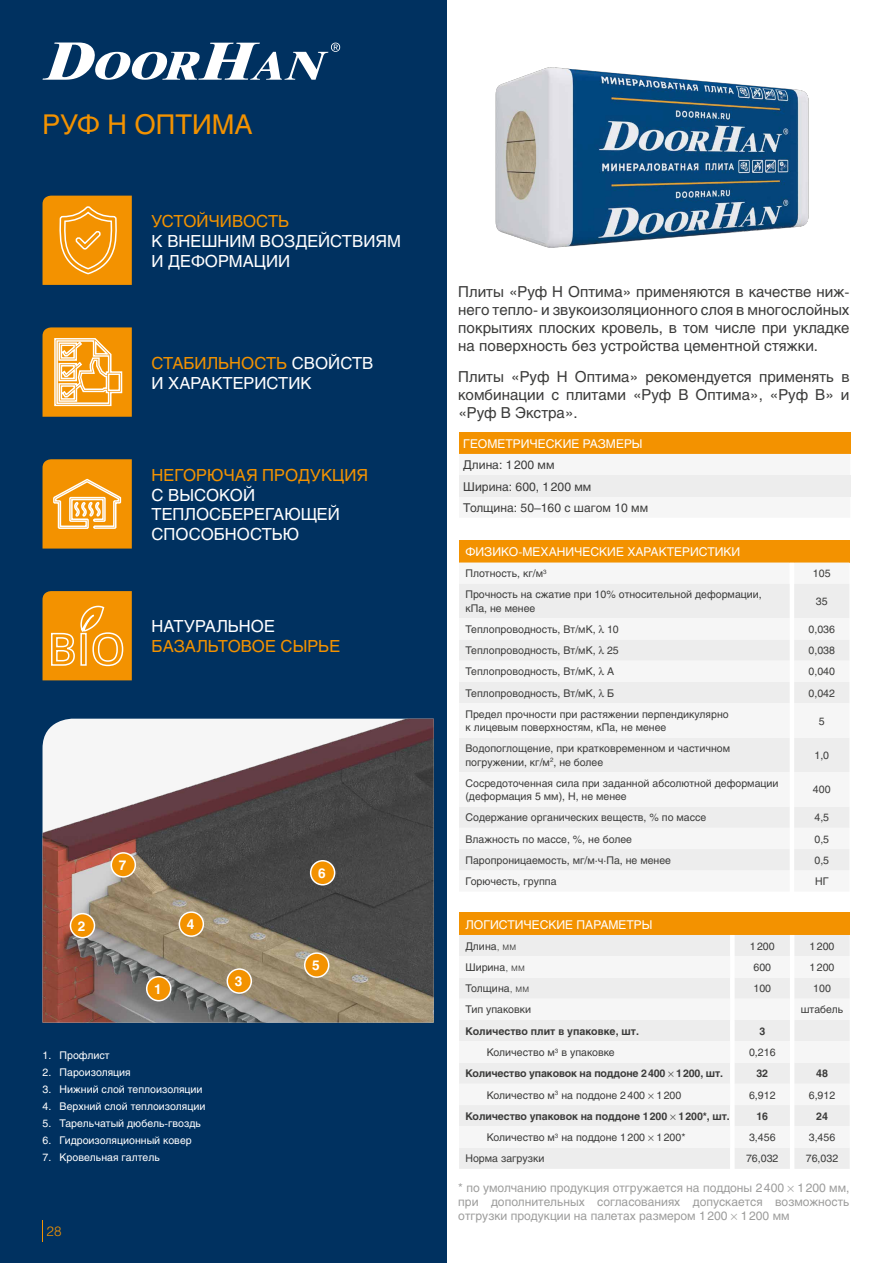
<style>
.page{position:relative;width:893px;height:1263px;background:#fff}
.page>*{position:absolute;margin:0;border:0;box-sizing:border-box;transform-origin:0 0}
.t1{font:27px "Helios";color:#f39200}
.t2{font:16.5px/19.8px "Helios";color:#fff}
.t3{font:16.5px "Helios";color:#f39200}
.t4{font:15px/18px "Helios";color:#3c3c3b;text-align:justify}
.t5{font:700 13.5px "Helios";color:#fff}
.t6{font:300 13.5px "Helios";color:#f39200}
.t7{font:12px/14.4px "Helios";color:#9d9d9c;text-align:justify}
.t8{font:12px "Helios";color:#fff}
.t9{font:12px/21.3px "Helios";color:#3c3c3b}
.t10{font:10.5px/13.5px "Helios";color:#3c3c3b}
.t11{font:10.5px "Helios";color:#fff}
.t12{font:700 10.5px "Helios";letter-spacing:-.01em;color:#3c3c3b}
.s1{color:#f39200}
.s2{font-weight:300}
</style>
<div class="page">
<div style="left:0;top:0;width:446px;height:1263px;background:#003160"></div>
<img style="left:495px;top:67px;width:314px;height:181px">
<img style="left:43px;top:719px;width:391px;height:303px">
<svg style="left:43px;top:459px;width:89px;height:90px;background:#f19f23"></svg>
<svg style="left:43px;top:327px;width:89px;height:90px;background:#f2a93c"></svg>
<svg style="left:43px;top:43px;width:297px;height:242px"></svg>
<div style="left:459px;top:433px;width:391px;height:21px;background:#f39200"></div>
<svg style="left:459px;top:496px;width:391px;height:1px"></svg>
<div style="left:459px;top:475px;width:391px;height:21px;background:#ededed"></div>
<div style="left:459px;top:913px;width:391px;height:22px;background:#f39200"></div>
<div style="left:459px;top:935px;width:271px;height:234px;background:#ededed"></div>
<div style="left:735px;top:935px;width:115px;height:234px;background:#ededed"></div>
<svg style="left:459px;top:956px;width:391px;height:191px;fill:#f6f6f6"></svg>
<div style="left:459px;top:540px;width:390px;height:22px;background:#f39200"></div>
<svg style="left:43px;top:591px;width:89px;height:89px;background:#f39c19"></svg>
<div style="left:147px;top:977px;width:24px;height:24px;background:#f39200;border-radius:50%"></div>
<div style="left:146px;top:976px;width:25px;height:25px;border:2px solid #fff;border-radius:50%"></div>
<div style="left:70px;top:914px;width:24px;height:24px;background:#f39200;border-radius:50%"></div>
<div style="left:70px;top:913px;width:25px;height:25px;border:2px solid #fff;border-radius:50%"></div>
<div style="left:227px;top:969px;width:24px;height:24px;background:#f39200;border-radius:50%"></div>
<div style="left:227px;top:968px;width:25px;height:26px;border:2px solid #fff;border-radius:50%"></div>
<div style="left:179px;top:912px;width:24px;height:24px;background:#f39200;border-radius:50%"></div>
<div style="left:179px;top:911px;width:25px;height:26px;border:2px solid #fff;border-radius:50%"></div>
<div style="left:305px;top:953px;width:24px;height:24px;background:#f39200;border-radius:50%"></div>
<div style="left:304px;top:952px;width:25px;height:26px;border:2px solid #fff;border-radius:50%"></div>
<div style="left:311px;top:861px;width:24px;height:24px;background:#f39200;border-radius:50%"></div>
<div style="left:310px;top:860px;width:25px;height:25px;border:2px solid #fff;border-radius:50%"></div>
<div style="left:111px;top:853px;width:24px;height:24px;background:#f39200;border-radius:50%"></div>
<div style="left:111px;top:852px;width:25px;height:26px;border:2px solid #fff;border-radius:50%"></div>
<svg style="left:668px;top:1072px;width:6px;height:5px"></svg>
<svg style="left:648px;top:1093px;width:6px;height:5px"></svg>
<svg style="left:670px;top:1114px;width:6px;height:6px"></svg>
<svg style="left:648px;top:1135px;width:6px;height:6px"></svg>
<div style="left:459px;top:562px;width:390px;height:309px;background:#f5f5f5"></div>
<h1 class="t1" style="left:43px;top:108px;width:212px">РУФ Н ОПТИМА</h1>
<h2 class="t3" style="left:152px;top:211px;width:139px">УСТОЙЧИВОСТЬ</h2>
<h2 class="t2" style="left:152px;top:231px;width:251px">К ВНЕШНИМ ВОЗДЕЙСТВИЯМ<br>И ДЕФОРМАЦИИ</h2>
<h2 class="t2" style="left:152px;top:353px;width:223px"><span class="s1">СТАБИЛЬНОСТЬ</span> СВОЙСТВ<br>И ХАРАКТЕРИСТИК</h2>
<h2 class="t3" style="left:152px;top:465px;width:218px">НЕГОРЮЧАЯ ПРОДУКЦИЯ</h2>
<h2 class="t2" style="left:152px;top:485px;width:190px">С ВЫСОКОЙ<br>ТЕПЛОСБЕРЕГАЮЩЕЙ<br>СПОСОБНОСТЬЮ</h2>
<h2 class="t2" style="left:152px;top:616px;width:125px">НАТУРАЛЬНОЕ</h2>
<h2 class="t3" style="left:152px;top:637px;width:190px">БАЗАЛЬТОВОЕ СЫРЬЕ</h2>
<p class="t5" style="left:78px;top:918px;width:9px">2</p>
<p class="t5" style="left:119px;top:857px;width:9px">7</p>
<p class="t5" style="left:154px;top:981px;width:9px">1</p>
<p class="t5" style="left:187px;top:917px;width:9px">4</p>
<p class="t5" style="left:235px;top:974px;width:9px">3</p>
<p class="t5" style="left:318px;top:865px;width:9px">6</p>
<p class="t5" style="left:312px;top:958px;width:9px">5</p>
<p class="t11" style="left:43px;top:1049px;width:69px">1. Профлист</p>
<p class="t11" style="left:43px;top:1066px;width:90px">2. Пароизоляция</p>
<p class="t11" style="left:43px;top:1083px;width:162px">3. Нижний слой теплоизоляции</p>
<p class="t11" style="left:43px;top:1100px;width:164px">4. Верхний слой теплоизоляции</p>
<p class="t11" style="left:43px;top:1117px;width:160px">5. Тарельчатый дюбель-гвоздь</p>
<p class="t11" style="left:43px;top:1134px;width:151px">6. Гидроизоляционный ковер</p>
<p class="t11" style="left:43px;top:1150px;width:119px">7. Кровельная галтель</p>
<p class="t6" style="left:46px;top:1223px;width:17px">28</p>
<h3 class="t4" style="left:458px;top:283px;width:393px">Плиты «Руф Н Оптима» применяются в качестве ниж&shy;него тепло- и звукоизоляционного слоя в многослойных покрытиях плоских кровель, в том числе при укладке на поверхность без устройства цементной стяжки.</h3>
<h3 class="t4" style="left:458px;top:367px;width:393px">Плиты «Руф Н Оптима» рекомендуется применять в комбинации с плитами «Руф В Оптима», «Руф В» и «Руф В Экстра».</h3>
<p class="t8" style="left:463px;top:437px;width:181px">ГЕОМЕТРИЧЕСКИЕ РАЗМЕРЫ</p>
<p class="t9" style="left:463px;top:454px;width:186px">Длина: 1 200 мм<br>Ширина: 600, 1 200 мм<br>Толщина: 50–160 с шагом 10 мм</p>
<p class="t8" style="left:465px;top:545px;width:276px">ФИЗИКО-МЕХАНИЧЕСКИЕ ХАРАКТЕРИСТИКИ</p>
<p class="t10" style="left:465px;top:567px;width:83px">Плотность, кг/м<sup>3</sup></p>
<p class="t10" style="left:813px;top:567px;width:19px">105</p>
<p class="t10" style="left:465px;top:588px;width:298px">Прочность на сжатие при 10% относительной деформации, кПа, не менее</p>
<p class="t10" style="left:816px;top:594px;width:13px">35</p>
<p class="t10" style="left:465px;top:622px;width:155px">Теплопроводность, Вт/мК, 10</p>
<p class="t10" style="left:808px;top:622px;width:28px">0,036</p>
<p class="t10" style="left:465px;top:644px;width:155px">Теплопроводность, Вт/мК, 25</p>
<p class="t10" style="left:808px;top:644px;width:28px">0,038</p>
<p class="t10" style="left:465px;top:665px;width:150px">Теплопроводность, Вт/мК, А</p>
<p class="t10" style="left:808px;top:665px;width:28px">0,040</p>
<p class="t10" style="left:465px;top:686px;width:150px">Теплопроводность, Вт/мК, Б</p>
<p class="t10" style="left:808px;top:686px;width:28px">0,042</p>
<p class="t10" style="left:465px;top:707px;width:265px">Предел прочности при растяжении перпендикулярно к лицевым поверхностям, кПа, не менее</p>
<p class="t10" style="left:819px;top:714px;width:7px">5</p>
<p class="t10" style="left:465px;top:742px;width:266px">Водопоглощение, при кратковременном и частичном погружении, кг/м<sup>2</sup>, не более</p>
<p class="t10" style="left:814px;top:748px;width:16px">1,0</p>
<p class="t10" style="left:465px;top:776px;width:315px">Сосредоточенная сила при заданной абсолютной деформации (деформация 5 мм), Н, не менее</p>
<p class="t10" style="left:813px;top:783px;width:19px">400</p>
<p class="t10" style="left:465px;top:811px;width:242px">Содержание органических веществ, % по массе</p>
<p class="t10" style="left:814px;top:811px;width:16px">4,5</p>
<p class="t10" style="left:465px;top:832px;width:168px">Влажность по массе, %, не более</p>
<p class="t10" style="left:814px;top:832px;width:16px">0,5</p>
<p class="t10" style="left:465px;top:853px;width:207px">Паропроницаемость, мг/м·ч·Па, не менее</p>
<p class="t10" style="left:814px;top:853px;width:16px">0,5</p>
<p class="t10" style="left:465px;top:874px;width:93px">Горючесть, группа</p>
<p class="t10" style="left:815px;top:874px;width:15px">НГ</p>
<p class="t8" style="left:465px;top:917px;width:189px">ЛОГИСТИЧЕСКИЕ ПАРАМЕТРЫ</p>
<p class="t10" style="left:465px;top:939px;width:52px">Длина<span class="s2">, мм</span></p>
<p class="t10" style="left:750px;top:939px;width:26px">1 200</p>
<p class="t10" style="left:810px;top:939px;width:26px">1 200</p>
<p class="t10" style="left:465px;top:960px;width:61px">Ширина<span class="s2">, мм</span></p>
<p class="t10" style="left:753px;top:960px;width:19px">600</p>
<p class="t10" style="left:810px;top:960px;width:26px">1 200</p>
<p class="t10" style="left:465px;top:982px;width:65px">Толщина<span class="s2">, мм</span></p>
<p class="t10" style="left:753px;top:982px;width:19px">100</p>
<p class="t10" style="left:813px;top:982px;width:19px">100</p>
<p class="t10" style="left:465px;top:1003px;width:67px">Тип упаковки</p>
<p class="t10" style="left:801px;top:1003px;width:44px">штабель</p>
<p class="t12" style="left:465px;top:1025px;width:175px">Количество плит в упаковке, шт.</p>
<p class="t12" style="left:759px;top:1025px;width:7px">3</p>
<p class="t10" style="left:487px;top:1045px;width:129px">Количество м<sup>3</sup> в упаковке</p>
<p class="t10" style="left:749px;top:1045px;width:28px">0,216</p>
<p class="t12" style="left:465px;top:1067px;width:259px">Количество упаковок на поддоне 2400 1200, шт.</p>
<p class="t12" style="left:756px;top:1067px;width:13px">32</p>
<p class="t12" style="left:816px;top:1067px;width:13px">48</p>
<p class="t10" style="left:487px;top:1088px;width:196px">Количество м<sup>3</sup> на поддоне 2 400 1 200</p>
<p class="t10" style="left:749px;top:1088px;width:28px">6,912</p>
<p class="t10" style="left:809px;top:1088px;width:28px">6,912</p>
<p class="t12" style="left:465px;top:1110px;width:266px">Количество упаковок на поддоне 1200 1200*, шт.</p>
<p class="t12" style="left:756px;top:1110px;width:13px">16</p>
<p class="t12" style="left:816px;top:1110px;width:13px">24</p>
<p class="t10" style="left:487px;top:1130px;width:200px">Количество м<sup>3</sup> на поддоне 1 200 1 200*</p>
<p class="t10" style="left:749px;top:1130px;width:28px">3,456</p>
<p class="t10" style="left:809px;top:1130px;width:28px">3,456</p>
<p class="t10" style="left:465px;top:1152px;width:81px">Норма загрузки</p>
<p class="t10" style="left:746px;top:1152px;width:34px">76,032</p>
<p class="t10" style="left:806px;top:1152px;width:34px">76,032</p>
<p class="t7" style="left:458px;top:1180px;width:393px">* по умолчанию продукция отгружается на поддоны 2 400 1 200 мм, при дополнительных согласованиях допускается возможность отгрузки продукции на палетах размером 1 200 1 200 мм</p>
</div>
